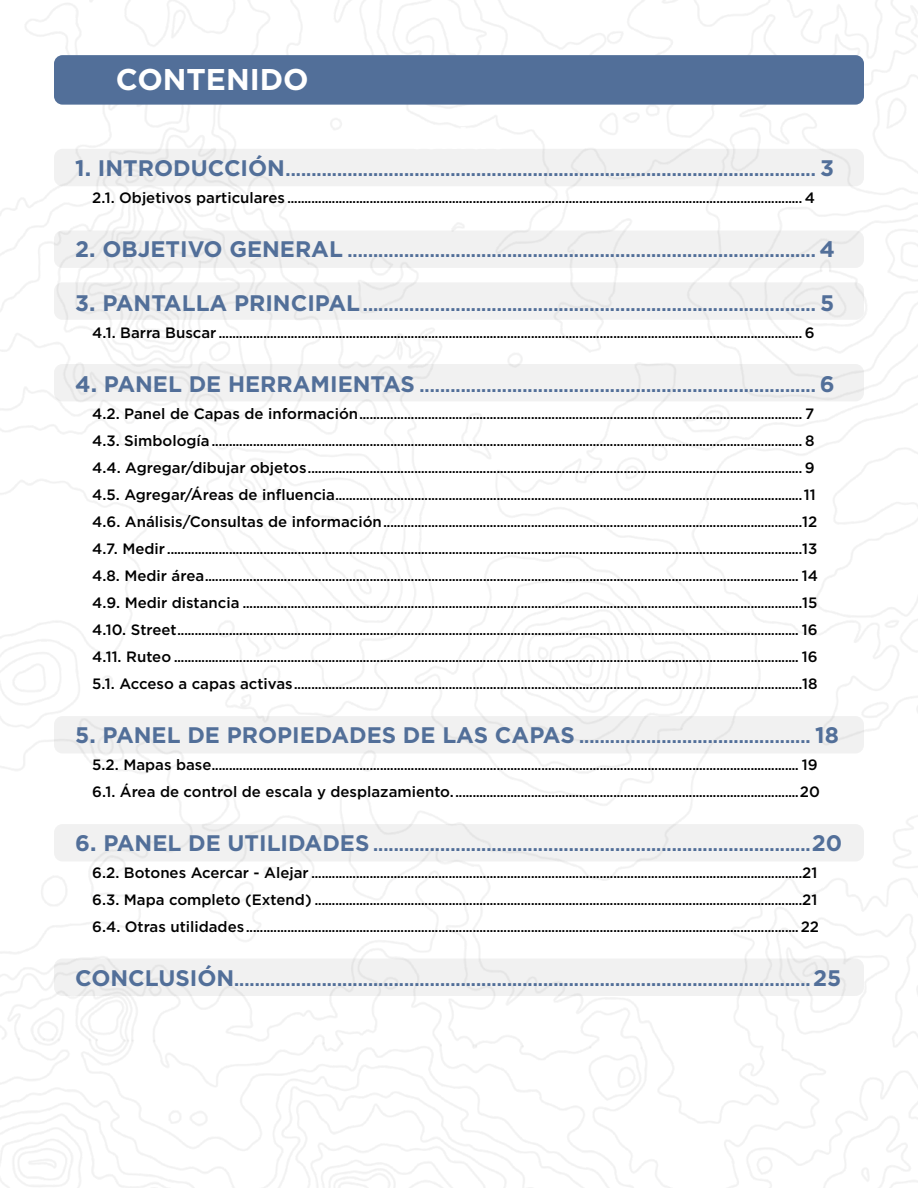
<style>
.page{position:relative;width:918px;height:1188px;background:#fff}
.page>*{position:absolute;margin:0;border:0;box-sizing:border-box;transform-origin:0 0}
.t1{font:700 30px "Gotham";color:#fff}
.t2{font:700 18px "Gotham";color:#526f99}
.t3{font:700 12px "Gotham";color:#000}
.s1{font-size:22.5px}
.s2{font-weight:500;font-size:15px}
</style>
<div class="page">
<div style="left:54px;top:149px;width:810px;height:37px;background:#f1f1f1;border-radius:9px"></div>
<div style="left:54px;top:230px;width:810px;height:38px;background:#f1f1f1;border-radius:9px"></div>
<div style="left:54px;top:282px;width:810px;height:38px;background:#f1f1f1;border-radius:9px"></div>
<div style="left:54px;top:364px;width:810px;height:37px;background:#f1f1f1;border-radius:9px"></div>
<div style="left:54px;top:716px;width:810px;height:38px;background:#f1f1f1;border-radius:9px"></div>
<div style="left:54px;top:824px;width:810px;height:38px;background:#f1f1f1;border-radius:9px"></div>
<div style="left:54px;top:958px;width:810px;height:38px;background:#f1f1f1;border-radius:9px"></div>
<div style="left:54px;top:55px;width:810px;height:50px;background:#526f99;border-radius:9px"></div>
<h1 class="t1" style="left:116px;top:62px;width:195px">CONTENIDO</h1>
<h2 class="t2" style="left:75px;top:159px;width:760px"><span class="s1">1. INTRODUCCIÓN</span>....................................................................................................... <span class="s1">3</span></h2>
<p class="t3" style="left:92px;top:191px;width:724px"><span class="s2">2.1. Objetivos particulares</span> ...................................................................................................................................................... <span class="s2">4</span></p>
<h2 class="t2" style="left:75px;top:240px;width:761px"><span class="s1">2. OBJETIVO GENERAL</span> ........................................................................................... <span class="s1">4</span></h2>
<h2 class="t2" style="left:75px;top:294px;width:760px"><span class="s1">3. PANTALLA PRINCIPAL</span> ........................................................................................ <span class="s1">5</span></h2>
<p class="t3" style="left:92px;top:326px;width:724px"><span class="s2">4.1. Barra Buscar</span> .......................................................................................................................................................................... <span class="s2">6</span></p>
<h2 class="t2" style="left:75px;top:375px;width:761px"><span class="s1">4. PANEL DE HERRAMIENTAS</span> ............................................................................. <span class="s1">6</span></h2>
<p class="t3" style="left:92px;top:407px;width:724px"><span class="s2">4.2. Panel de Capas de información</span>................................................................................................................................. <span class="s2">7</span></p>
<p class="t3" style="left:92px;top:434px;width:724px"><span class="s2">4.3. Simbología</span> ............................................................................................................................................................................ <span class="s2">8</span></p>
<p class="t3" style="left:92px;top:461px;width:724px"><span class="s2">4.4. Agregar/dibujar objetos</span>................................................................................................................................................ <span class="s2">9</span></p>
<p class="t3" style="left:92px;top:488px;width:725px"><span class="s2">4.5. Agregar/Áreas de influencia</span>........................................................................................................................................<span class="s2">11</span></p>
<p class="t3" style="left:92px;top:515px;width:727px"><span class="s2">4.6. Análisis/Consultas de información</span>..........................................................................................................................<span class="s2">12</span></p>
<p class="t3" style="left:92px;top:542px;width:727px"><span class="s2">4.7. Medir</span> .........................................................................................................................................................................................<span class="s2">13</span></p>
<p class="t3" style="left:92px;top:569px;width:727px"><span class="s2">4.8. Medir área</span>............................................................................................................................................................................. <span class="s2">14</span></p>
<p class="t3" style="left:92px;top:596px;width:727px"><span class="s2">4.9. Medir distancia</span> ...................................................................................................................................................................<span class="s2">15</span></p>
<p class="t3" style="left:92px;top:623px;width:727px"><span class="s2">4.10. Street</span>..................................................................................................................................................................................... <span class="s2">16</span></p>
<p class="t3" style="left:92px;top:650px;width:727px"><span class="s2">4.11. Ruteo</span> ...................................................................................................................................................................................... <span class="s2">16</span></p>
<p class="t3" style="left:92px;top:677px;width:727px"><span class="s2">5.1. Acceso a capas activas</span>....................................................................................................................................................<span class="s2">18</span></p>
<h2 class="t2" style="left:75px;top:726px;width:765px"><span class="s1">5. PANEL DE PROPIEDADES DE LAS CAPAS</span> ............................................. <span class="s1">18</span></h2>
<p class="t3" style="left:92px;top:758px;width:727px"><span class="s2">5.2. Mapas base</span>........................................................................................................................................................................... <span class="s2">19</span></p>
<p class="t3" style="left:92px;top:785px;width:729px"><span class="s2">6.1. Área de control de escala y desplazamiento.</span>....................................................................................................<span class="s2">20</span></p>
<h2 class="t2" style="left:75px;top:834px;width:769px"><span class="s1">6. PANEL DE UTILIDADES</span> .....................................................................................<span class="s1">20</span></h2>
<p class="t3" style="left:92px;top:866px;width:727px"><span class="s2">6.2. Botones Acercar - Alejar</span> ...............................................................................................................................................<span class="s2">21</span></p>
<p class="t3" style="left:92px;top:893px;width:727px"><span class="s2">6.3. Mapa completo (Extend)</span> ..............................................................................................................................................<span class="s2">21</span></p>
<p class="t3" style="left:92px;top:920px;width:728px"><span class="s2">6.4. Otras utilidades</span> ................................................................................................................................................................. <span class="s2">22</span></p>
<h2 class="t2" style="left:75px;top:969px;width:767px"><span class="s1">CONCLUSIÓN</span>................................................................................................................<span class="s1">25</span></h2>
</div>
